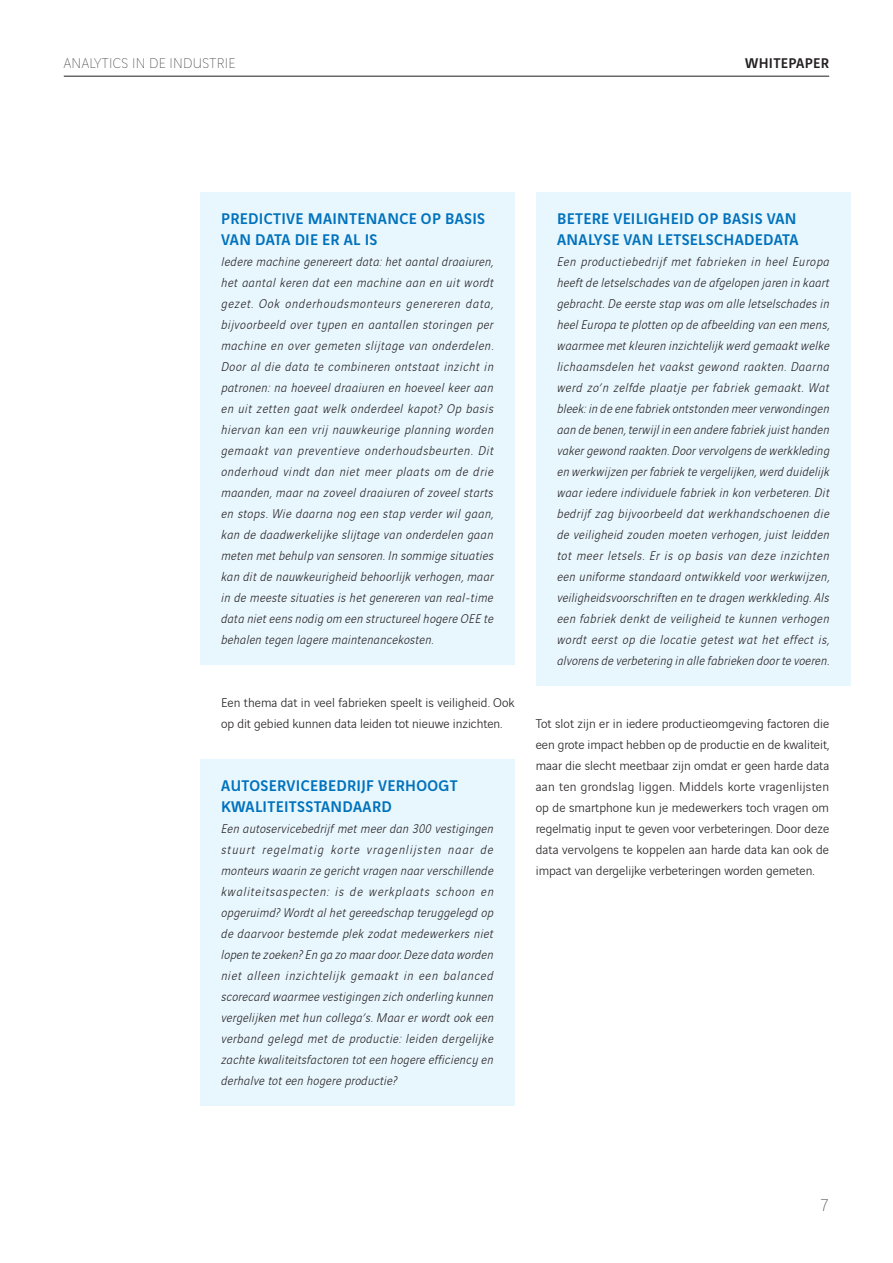
<style>
.page{position:relative;width:893px;height:1263px;background:#fff}
.page>*{position:absolute;margin:0;border:0;box-sizing:border-box;transform-origin:0 0}
.t1{font:200 18px "Vinci Sans";color:#231f20}
.t2{font:500 16.5px/21px "Vinci Sans";letter-spacing:.02em;color:#0072bc}
.t3{font:200 15px "Vinci Sans";letter-spacing:.02em;color:#231f20}
.t4{font:500 15px "Vinci Sans";letter-spacing:.02em;color:#231f20}
.t5{font:italic 300 13.5px/21px "Vinci Sans";letter-spacing:.03em;color:#231f20;text-align:justify}
.t6{font:300 13.5px/21px "Vinci Sans";color:#231f20}
</style>
<div class="page">
<hr style="left:64px;top:76px;width:765px;height:1px;background:#231f20">
<div style="left:200px;top:192px;width:314px;height:473px;background:#e8f6fd"></div>
<div style="left:200px;top:759px;width:314px;height:347px;background:#e8f6fd"></div>
<div style="left:536px;top:192px;width:314px;height:494px;background:#e8f6fd"></div>
<p class="t3" style="left:64px;top:52px;width:173px">ANALYTICS IN DE INDUSTRIE</p>
<p class="t4" style="left:745px;top:51px;width:85px">WHITEPAPER</p>
<h3 class="t2" style="left:221px;top:206px;width:265px">PREDICTIVE MAINTENANCE OP BASIS<br>VAN DATA DIE ER AL IS</h3>
<h3 class="t5" style="left:221px;top:250px;width:274px">Iedere machine genereert data: het aantal draaiuren, het aantal keren dat een machine aan en uit wordt gezet. Ook onderhoudsmonteurs genereren data, bijvoorbeeld over typen en aantallen storingen per machine en over gemeten slijtage van onderdelen.<br>Door al die data te combineren ontstaat inzicht in patronen: na hoeveel draaiuren en hoeveel keer aan en uit zetten gaat welk onderdeel kapot? Op basis hiervan kan een vrij nauwkeurige planning worden gemaakt van preventieve onderhoudsbeurten. Dit onderhoud vindt dan niet meer plaats om de drie maanden, maar na zoveel draaiuren of zoveel starts en stops. Wie daarna nog een stap verder wil gaan, kan de daadwerkelijke slijtage van onderdelen gaan meten met behulp van sensoren. In sommige situaties kan dit de nauwkeurigheid behoorlijk verhogen, maar in de meeste situaties is het genereren van real-time data niet eens nodig om een structureel hogere OEE te behalen tegen lagere maintenancekosten.</h3>
<h3 class="t6" style="left:221px;top:691px;width:295px">Een thema dat in veel fabrieken speelt is veiligheid. Ook op dit gebied kunnen data leiden tot nieuwe inzichten.</h3>
<h3 class="t2" style="left:221px;top:773px;width:238px">AUTOSERVICEBEDRIJF VERHOOGT<br>KWALITEITSSTANDAARD</h3>
<h3 class="t5" style="left:221px;top:817px;width:274px">Een autoservicebedrijf met meer dan 300 vestigingen stuurt regelmatig korte vragenlijsten naar de monteurs waarin ze gericht vragen naar verschillende kwaliteitsaspecten: is de werkplaats schoon en opgeruimd? Wordt al het gereedschap teruggelegd op de daarvoor bestemde plek zodat medewerkers niet lopen te zoeken? En ga zo maar door. Deze data worden niet alleen inzichtelijk gemaakt in een balanced scorecard waarmee vestigingen zich onderling kunnen vergelijken met hun collega’s. Maar er wordt ook een verband gelegd met de productie: leiden dergelijke zachte kwaliteitsfactoren tot een hogere efficiency en derhalve tot een hogere productie?</h3>
<h3 class="t2" style="left:557px;top:206px;width:243px">BETERE VEILIGHEID OP BASIS VAN<br>ANALYSE VAN LETSELSCHADEDATA</h3>
<h3 class="t5" style="left:557px;top:250px;width:274px">Een productiebedrijf met fabrieken in heel Europa heeft de letselschades van de afgelopen jaren in kaart gebracht. De eerste stap was om alle letselschades in heel Europa te plotten op de afbeelding van een mens, waarmee met kleuren inzichtelijk werd gemaakt welke lichaamsdelen het vaakst gewond raakten. Daarna werd zo’n zelfde plaatje per fabriek gemaakt. Wat bleek: in de ene fabriek ontstonden meer verwondingen aan de benen, terwijl in een andere fabriek juist handen vaker gewond raakten. Door vervolgens de werkkleding en werkwijzen per fabriek te vergelijken, werd duidelijk waar iedere individuele fabriek in kon verbeteren. Dit bedrijf zag bijvoorbeeld dat werkhandschoenen die de veiligheid zouden moeten verhogen, juist leidden tot meer letsels. Er is op basis van deze inzichten een uniforme standaard ontwikkeld voor werkwijzen, veiligheidsvoorschriften en te dragen werkkleding. Als een fabriek denkt de veiligheid te kunnen verhogen wordt eerst op die locatie getest wat het effect is, alvorens de verbetering in alle fabrieken door te voeren.</h3>
<h3 class="t6" style="left:536px;top:712px;width:295px;text-align:justify">Tot slot zijn er in iedere productieomgeving factoren die een grote impact hebben op de productie en de kwaliteit, maar die slecht meetbaar zijn omdat er geen harde data aan ten grondslag liggen. Middels korte vragenlijsten op de smartphone kun je medewerkers toch vragen om regelmatig input te geven voor verbeteringen. Door deze data vervolgens te koppelen aan harde data kan ook de impact van dergelijke verbeteringen worden gemeten.</h3>
<h1 class="t1" style="left:820px;top:1192px;width:10px">7</h1>
</div>
